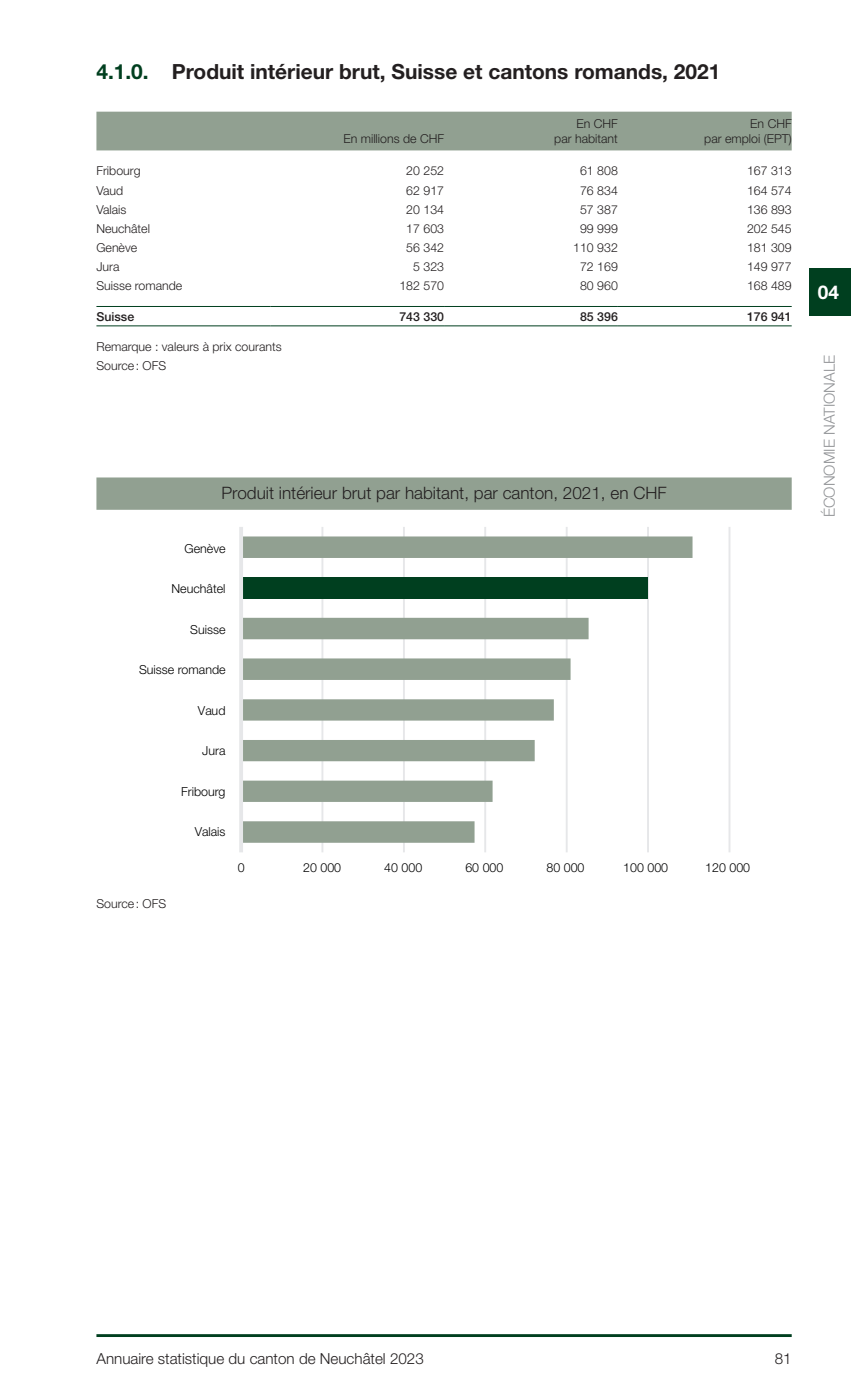
<style>
.page{position:relative;width:851px;height:1389px;background:#fff}
.page>*{position:absolute;margin:0;border:0;box-sizing:border-box;transform-origin:0 0}
.Titre_tableau_02{font:700 20.8px "Helvetica Neue LT Std";color:#231f20}
.t1{font:700 19px "Helvetica Neue LT Std";color:#fff}
.Titre_Graphique_Carte_04{font:300 17.2px "Helvetica Neue LT Std";color:#231f20}
.t2{font:300 15.2px "Helvetica Neue LT Std";color:#231f20}
.t3{font:300 15.2px "Helvetica Neue LT Std";color:#939598}
.Tab_Corps_Droite{font:300 12.4px/14.8px "Helvetica Neue LT Std";color:#231f20;text-align:right}
.Tab_Corps_Gauche{font:300 12.4px "Helvetica Neue LT Std";color:#231f20}
.t4{font:300 12.4px "Helvetica Neue LT Std";color:#000001}
.Tab_Corps_Droite_Bold{font:500 12.4px "Helvetica Neue LT Std";color:#231f20}
.Tab_Corps_Gauche_Bold{font:500 12.4px "Helvetica Neue LT Std";color:#231f20}
.s1{color:#003f1f}
</style>
<div class="page">
<hr style="left:96px;top:1334px;width:695px;height:3px;background:#003f1f">
<div style="left:96px;top:477px;width:695px;height:33px;background:#91a091"></div>
<div style="left:96px;top:112px;width:695px;height:38px;background:#91a091"></div>
<hr style="left:270px;top:306px;width:174px;height:1px;background:#003f1f">
<hr style="left:444px;top:306px;width:173px;height:1px;background:#003f1f">
<hr style="left:617px;top:306px;width:174px;height:1px;background:#003f1f">
<hr style="left:270px;top:326px;width:174px;height:1px;background:#003f1f">
<hr style="left:444px;top:326px;width:173px;height:1px;background:#003f1f">
<hr style="left:617px;top:326px;width:174px;height:1px;background:#003f1f">
<hr style="left:96px;top:306px;width:174px;height:1px;background:#003f1f">
<hr style="left:96px;top:326px;width:174px;height:1px;background:#003f1f">
<hr style="left:728px;top:527px;width:2px;height:325px;background:#e6e7e9">
<hr style="left:647px;top:527px;width:2px;height:325px;background:#e6e7e9">
<hr style="left:565px;top:527px;width:2px;height:325px;background:#e6e7e9">
<hr style="left:484px;top:527px;width:2px;height:325px;background:#e6e7e9">
<hr style="left:403px;top:527px;width:2px;height:325px;background:#e6e7e9">
<hr style="left:321px;top:527px;width:2px;height:325px;background:#e6e7e9">
<svg style="left:243px;top:536px;width:449px;height:307px"></svg>
<hr style="left:239px;top:527px;width:4px;height:325px;background:#e6e7e9">
<div style="left:808px;top:268px;width:42px;height:48px;background:#003f1f"></div>
<p class="Titre_tableau_02" style="left:96px;top:59px;width:625px"><span class="s1">4.1.0.</span> Produit intérieur brut, Suisse et cantons romands, 2021</p>
<p class="Tab_Corps_Droite" style="left:343px;top:131px;width:102px">En millions de CHF</p>
<p class="Tab_Corps_Droite" style="left:554px;top:116px;width:65px">En CHF<br>par habitant</p>
<p class="Tab_Corps_Droite" style="left:704px;top:116px;width:89px">En CHF<br>par emploi (EPT)</p>
<p class="Tab_Corps_Gauche" style="left:96px;top:163px;width:46px">Fribourg</p>
<p class="Tab_Corps_Droite" style="left:406px;top:163px;width:39px">20 252</p>
<p class="Tab_Corps_Droite" style="left:580px;top:163px;width:39px">61 808</p>
<p class="Tab_Corps_Droite" style="left:747px;top:163px;width:46px">167 313</p>
<p class="Tab_Corps_Gauche" style="left:96px;top:183px;width:28px">Vaud</p>
<p class="Tab_Corps_Droite" style="left:406px;top:183px;width:39px">62 917</p>
<p class="Tab_Corps_Droite" style="left:580px;top:183px;width:39px">76 834</p>
<p class="Tab_Corps_Droite" style="left:747px;top:183px;width:46px">164 574</p>
<p class="Tab_Corps_Gauche" style="left:96px;top:202px;width:31px">Valais</p>
<p class="Tab_Corps_Droite" style="left:406px;top:202px;width:39px">20 134</p>
<p class="Tab_Corps_Droite" style="left:580px;top:202px;width:39px">57 387</p>
<p class="Tab_Corps_Droite" style="left:747px;top:202px;width:46px">136 893</p>
<p class="Tab_Corps_Gauche" style="left:96px;top:221px;width:55px">Neuchâtel</p>
<p class="Tab_Corps_Droite" style="left:406px;top:221px;width:39px">17 603</p>
<p class="Tab_Corps_Droite" style="left:580px;top:221px;width:39px">99 999</p>
<p class="Tab_Corps_Droite" style="left:747px;top:221px;width:46px">202 545</p>
<p class="Tab_Corps_Gauche" style="left:96px;top:240px;width:42px">Genève</p>
<p class="Tab_Corps_Droite" style="left:406px;top:240px;width:39px">56 342</p>
<p class="Tab_Corps_Droite" style="left:573px;top:240px;width:46px">110 932</p>
<p class="Tab_Corps_Droite" style="left:747px;top:240px;width:46px">181 309</p>
<p class="Tab_Corps_Gauche" style="left:96px;top:259px;width:25px">Jura</p>
<p class="Tab_Corps_Droite" style="left:413px;top:259px;width:32px">5 323</p>
<p class="Tab_Corps_Droite" style="left:580px;top:259px;width:39px">72 169</p>
<p class="Tab_Corps_Droite" style="left:747px;top:259px;width:46px">149 977</p>
<p class="Tab_Corps_Gauche" style="left:96px;top:278px;width:87px">Suisse romande</p>
<p class="Tab_Corps_Droite" style="left:399px;top:278px;width:46px">182 570</p>
<p class="Tab_Corps_Droite" style="left:580px;top:278px;width:39px">80 960</p>
<p class="Tab_Corps_Droite" style="left:747px;top:278px;width:46px">168 489</p>
<p class="Tab_Corps_Gauche_Bold" style="left:96px;top:309px;width:39px">Suisse</p>
<p class="Tab_Corps_Droite_Bold" style="left:399px;top:309px;width:46px">743 330</p>
<p class="Tab_Corps_Droite_Bold" style="left:580px;top:309px;width:39px">85 396</p>
<p class="Tab_Corps_Droite_Bold" style="left:747px;top:309px;width:46px">176 941</p>
<p class="Tab_Corps_Gauche" style="left:96px;top:339px;width:187px">Remarque : valeurs à prix courants</p>
<p class="Tab_Corps_Gauche" style="left:96px;top:358px;width:71px">Source: OFS</p>
<p class="Titre_Graphique_Carte_04" style="left:221px;top:482px;width:446px">Produit intérieur brut par habitant, par canton, 2021, en CHF</p>
<p class="t4" style="left:184px;top:541px;width:42px">Genève</p>
<p class="t4" style="left:171px;top:581px;width:55px">Neuchâtel</p>
<p class="t4" style="left:190px;top:622px;width:37px">Suisse</p>
<p class="t4" style="left:139px;top:662px;width:88px">Suisse romande</p>
<p class="t4" style="left:198px;top:703px;width:29px">Vaud</p>
<p class="t4" style="left:202px;top:743px;width:25px">Jura</p>
<p class="t4" style="left:181px;top:784px;width:46px">Fribourg</p>
<p class="Tab_Corps_Gauche" style="left:96px;top:896px;width:71px">Source: OFS</p>
<p class="t4" style="left:195px;top:824px;width:32px">Valais</p>
<p class="t4" style="left:238px;top:860px;width:8px">0</p>
<p class="t4" style="left:303px;top:860px;width:40px">20 000</p>
<p class="t4" style="left:384px;top:860px;width:40px">40 000</p>
<p class="t4" style="left:465px;top:860px;width:40px">60 000</p>
<p class="t4" style="left:546px;top:860px;width:40px">80 000</p>
<p class="t4" style="left:705px;top:860px;width:46px">120 000</p>
<p class="t4" style="left:623px;top:860px;width:46px">100 000</p>
<h2 class="t1" style="left:817px;top:280px;width:23px">04</h2>
<p class="t3" style="left:820px;top:517px;width:164px;rotate:-90deg">ÉCONOMIE NATIONALE</p>
<p class="t2" style="left:96px;top:1349px;width:329px">Annuaire statistique du canton de Neuchâtel 2023</p>
<p class="t2" style="left:774px;top:1349px;width:18px">81</p>
</div>
